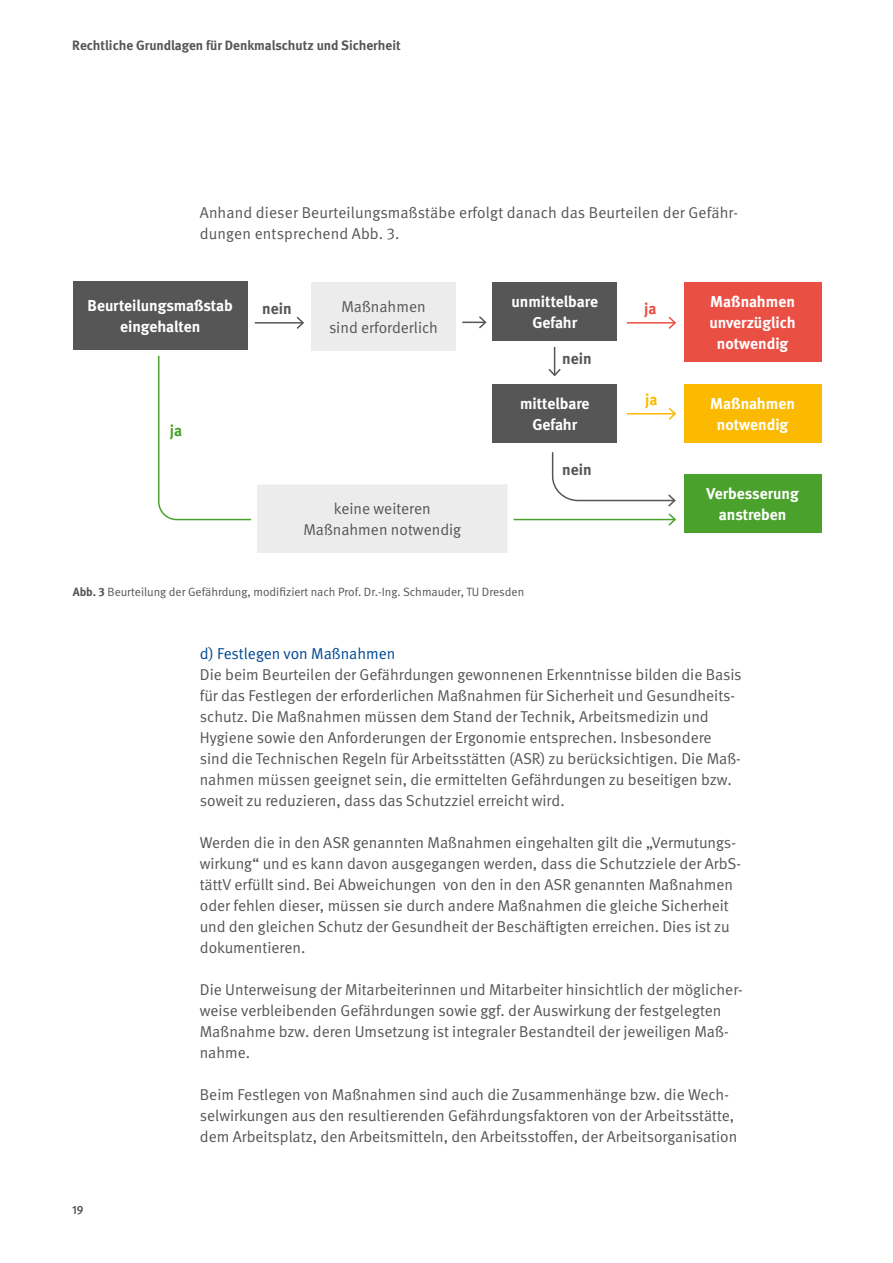
<style>
.page{position:relative;width:893px;height:1263px;background:#fff}
.page>*{position:absolute;margin:0;border:0;box-sizing:border-box;transform-origin:0 0}
.Kasten-_Fließtext{font:15.75px/21px "DGUV Meta";color:#565656}
.t1{font:700 15.75px/21px "DGUV Meta";color:#fff;text-align:center}
.Kasten-_Fließtext-2{font:15.75px "DGUV Meta";color:#004993}
.t2{font:700 15.75px "DGUV Meta";color:#565656}
.t3{font:700 15.75px "DGUV Meta";color:#4aa22d}
.t4{font:700 15.75px "DGUV Meta";color:#ea4f44}
.t5{font:700 15.75px "DGUV Meta";color:#fbba00}
.t6{font:700 13.5px "DGUV Meta";color:#565656}
.Bildunterschrift{font:12px "DGUV Meta";color:#565656}
.t7{font:500 12px "DGUV Meta";color:#494948}
.s1{font-weight:700}
</style>
<div class="page">
<svg style="left:158px;top:355px;width:509px;height:166px"></svg>
<svg style="left:462px;top:316px;width:25px;height:13px"></svg>
<div style="left:493px;top:282px;width:124px;height:58px;background:#565656"></div>
<div style="left:493px;top:385px;width:124px;height:58px;background:#565656"></div>
<div style="left:684px;top:385px;width:137px;height:58px;background:#fbba00"></div>
<div style="left:684px;top:475px;width:137px;height:58px;background:#4aa22d"></div>
<div style="left:73px;top:281px;width:174px;height:68px;background:#565656"></div>
<div style="left:684px;top:282px;width:137px;height:79px;background:#ea4f44"></div>
<svg style="left:547px;top:347px;width:15px;height:30px"></svg>
<svg style="left:551px;top:451px;width:125px;height:75px"></svg>
<hr style="left:627px;top:322px;width:48px;height:2px;background:#ea4f44">
<svg style="left:667px;top:316px;width:9px;height:13px"></svg>
<hr style="left:255px;top:322px;width:48px;height:2px;background:#565656">
<svg style="left:295px;top:316px;width:9px;height:13px"></svg>
<hr style="left:627px;top:413px;width:48px;height:1px;background:#fbba00">
<svg style="left:667px;top:407px;width:10px;height:13px"></svg>
<div style="left:311px;top:282px;width:145px;height:68px;background:#ececed"></div>
<svg style="left:248px;top:475px;width:268px;height:78px"></svg>
<p class="t6" style="left:72px;top:37px;width:330px">Rechtliche Grundlagen für Denkmalschutz und Sicherheit</p>
<p class="Kasten-_Fließtext" style="left:200px;top:202px;width:540px">Anhand dieser Beurteilungsmaßstäbe erfolgt danach das Beurteilen der Gefähr&shy;dungen entsprechend Abb. 3.</p>
<p class="t1" style="left:88px;top:295px;width:147px">Beurteilungsmaßstab eingehalten</p>
<p class="t1" style="left:709px;top:291px;width:88px">Maßnahmen unverzüglich notwendig</p>
<p class="t1" style="left:512px;top:291px;width:88px">unmittelbare<br>Gefahr</p>
<p class="Kasten-_Fließtext" style="left:329px;top:296px;width:111px;text-align:center">Maßnahmen sind erforderlich</p>
<p class="t2" style="left:262px;top:299px;width:31px">nein</p>
<p class="t4" style="left:644px;top:299px;width:14px">ja</p>
<p class="t2" style="left:562px;top:349px;width:31px">nein</p>
<p class="t3" style="left:170px;top:421px;width:14px">ja</p>
<p class="Kasten-_Fließtext" style="left:303px;top:498px;width:159px;text-align:center">keine weiteren<br>Maßnahmen notwendig</p>
<p class="t5" style="left:645px;top:390px;width:14px">ja</p>
<p class="t1" style="left:520px;top:394px;width:71px">mittelbare<br>Gefahr</p>
<p class="t1" style="left:710px;top:394px;width:86px">Maßnahmen notwendig</p>
<p class="t2" style="left:562px;top:460px;width:31px">nein</p>
<p class="t1" style="left:706px;top:484px;width:94px">Verbesserung anstreben</p>
<p class="Bildunterschrift" style="left:73px;top:585px;width:453px"><span class="s1">Abb. 3</span> Beurteilung der Gefährdung, modifiziert nach Prof. Dr.-Ing. Schmauder, TU Dresden</p>
<p class="t7" style="left:72px;top:1203px;width:13px">19</p>
<p class="Kasten-_Fließtext-2" style="left:200px;top:644px;width:197px">d) Festlegen von Maßnahmen</p>
<p class="Kasten-_Fließtext" style="left:200px;top:664px;width:543px">Die beim Beurteilen der Gefährdungen gewonnenen Erkenntnisse bilden die Basis für das Festlegen der erforderlichen Maßnahmen für Sicherheit und Gesundheits&shy;schutz. Die Maßnahmen müssen dem Stand der Technik, Arbeitsmedizin und Hygiene sowie den Anforderungen der Ergonomie entsprechen. Insbesondere sind die Technischen Regeln für Arbeitsstätten (ASR) zu berücksichtigen. Die Maß&shy;nahmen müssen geeignet sein, die ermittelten Gefährdungen zu beseitigen bzw. soweit zu reduzieren, dass das Schutzziel erreicht wird.</p>
<p class="Kasten-_Fließtext" style="left:200px;top:832px;width:543px">Werden die in den ASR genannten Maßnahmen eingehalten gilt die „Vermutungs&shy;wirkung“ und es kann davon ausgegangen werden, dass die Schutzziele der ArbS&shy;tättV erfüllt sind. Bei Abweichungen von den in den ASR genannten Maßnahmen oder fehlen dieser, müssen sie durch andere Maßnahmen die gleiche Sicherheit und den gleichen Schutz der Gesundheit der Beschäftigten erreichen. Dies ist zu dokumentieren.</p>
<p class="Kasten-_Fließtext" style="left:200px;top:979px;width:544px">Die Unterweisung der Mitarbeiterinnen und Mitarbeiter hinsichtlich der möglicher&shy;weise verbleibenden Gefährdungen sowie ggf. der Auswirkung der festgelegten Maßnahme bzw. deren Umsetzung ist integraler Bestandteil der jeweiligen Maß&shy;nahme.</p>
<p class="Kasten-_Fließtext" style="left:200px;top:1084px;width:539px">Beim Festlegen von Maßnahmen sind auch die Zusammenhänge bzw. die Wech&shy;selwirkungen aus den resultierenden Gefährdungsfaktoren von der Arbeitsstätte, dem Arbeitsplatz, den Arbeitsmitteln, den Arbeitsstoffen, der Arbeitsorganisation</p>
</div>
